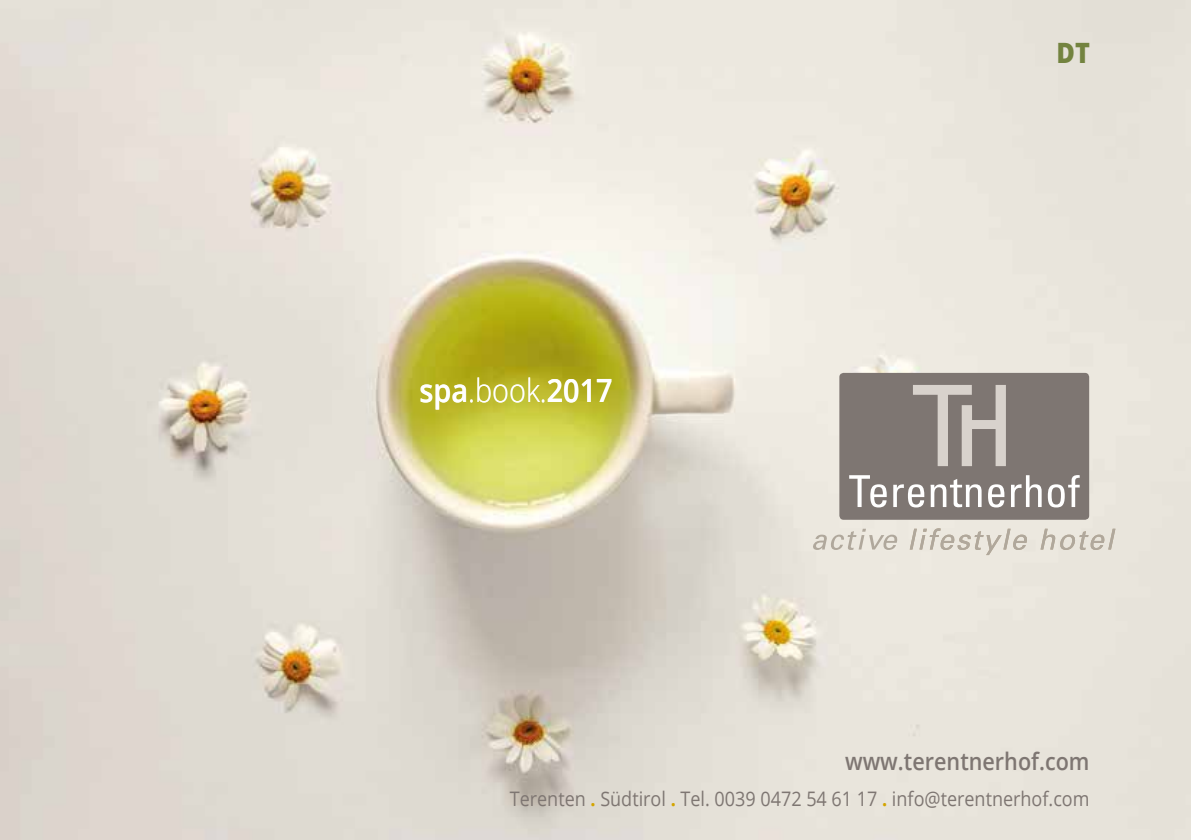
<style>
.page{position:relative;width:1191px;height:840px;background:#fff}
.page>*{position:absolute;margin:0;border:0;box-sizing:border-box;transform-origin:0 0}
.t1{font:600 32px "Open Sans";color:#fff;scale:.9 1}
.t2{font:800 28px "Open Sans";color:#73833f;scale:.9 1}
.t3{font:600 24px "Open Sans";color:#7e7672;scale:.9 1}
.t4{font:20px "Open Sans";color:#7e7672;scale:.9 1}
.s1{font-weight:300}
.s2{font-weight:700;color:#d3a400}
</style>
<div class="page">
<img style="left:0;top:0;width:1191px;height:839px">
<svg style="left:909px;top:528px;width:206px;height:26px;background:#ddd8cd"></svg>
<svg style="left:812px;top:528px;width:86px;height:21px;background:#ddd8ce"></svg>
<div style="left:839px;top:372px;width:250px;height:147px;background:#7e7672;border-radius:4px"></div>
<svg style="left:849px;top:475px;width:230px;height:32px"></svg>
<svg style="left:913px;top:385px;width:93px;height:81px"></svg>
<h1 class="t1" style="left:419px;top:368px;width:216px">spa<span class="s1">.book.</span>2017</h1>
<h2 class="t2" style="left:1056px;top:32px;width:39px">DT</h2>
<p class="t3" style="left:845px;top:744px;width:273px">www.terentnerhof.com</p>
<p class="t4" style="left:510px;top:784px;width:645px">Terenten <span class="s2">.</span> Südtirol <span class="s2">.</span> Tel. 0039 0472 54 61 17 <span class="s2">.</span> info@terentnerhof.com</p>
</div>
